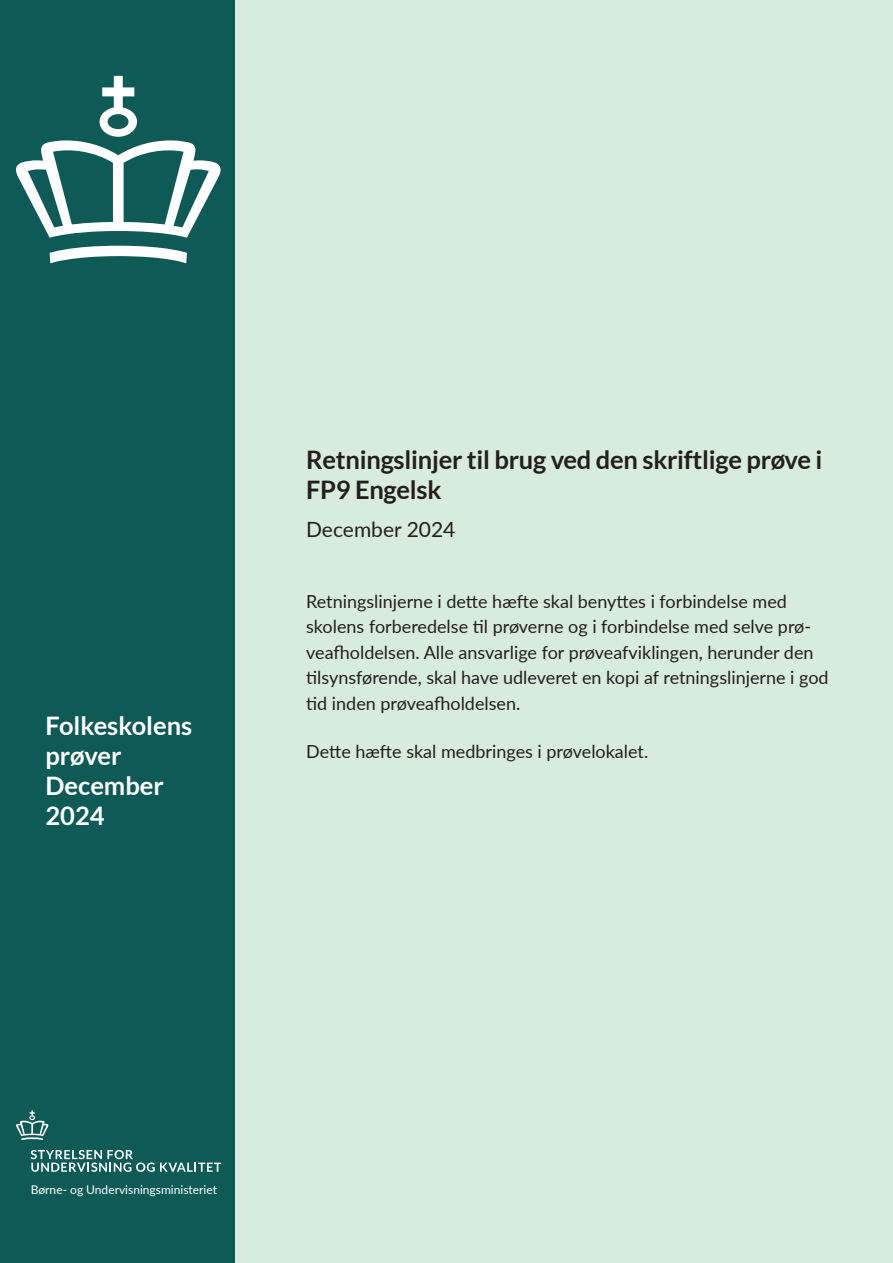
<style>
.page{position:relative;width:893px;height:1263px;background:#fff}
.page>*{position:absolute;margin:0;border:0;box-sizing:border-box;transform-origin:0 0}
.t1{font:700 25.5px/30px "Lato";letter-spacing:-.01em;color:#231f20}
.t2{font:700 25.5px/30px "Lato";color:#fff}
.t3{font:21px "Lato Regular 2";color:#231f20}
.t4{font:18px/25.5px "Lato";color:#231f20}
.t5{font:12px "Lato";color:#fff}
</style>
<div class="page">
<div style="left:234px;top:0;width:659px;height:1263px;background:#d8ecdd"></div>
<div style="left:0;top:0;width:234px;height:1263px;background:#0e5a57"></div>
<svg style="left:16px;top:76px;width:205px;height:162px"></svg>
<svg style="left:50px;top:246px;width:137px;height:17px"></svg>
<svg style="left:16px;top:1110px;width:33px;height:30px"></svg>
<svg style="left:31px;top:1150px;width:190px;height:22px"></svg>
<p class="t2" style="left:45px;top:710px;width:148px">Folkeskolens prøver</p>
<p class="t2" style="left:45px;top:770px;width:120px">December<br>2024</p>
<h1 class="t1" style="left:306px;top:444px;width:518px">Retningslinjer til brug ved den skriftlige prøve i<br>FP9 Engelsk</h1>
<p class="t3" style="left:306px;top:514px;width:151px">December 2024</p>
<p class="t4" style="left:306px;top:588px;width:482px">Retningslinjerne i dette hæfte skal benyttes i forbindelse med</p>
<p class="t4" style="left:306px;top:639px;width:524px">veafholdelsen. Alle ansvarlige for prøveafviklingen, herunder den tilsynsførende, skal have udleveret en kopi af retningslinjerne i god tid inden prøveafholdelsen.</p>
<p class="t4" style="left:306px;top:738px;width:344px">Dette hæfte skal medbringes i prøvelokalet.</p>
<p class="t4" style="left:306px;top:613px;width:506px">skolens forberedelse til prøverne og i forbindelse med selve prø-</p>
<p class="t5" style="left:31px;top:1181px;width:188px">Børne- og Undervisningsministeriet</p>
</div>
